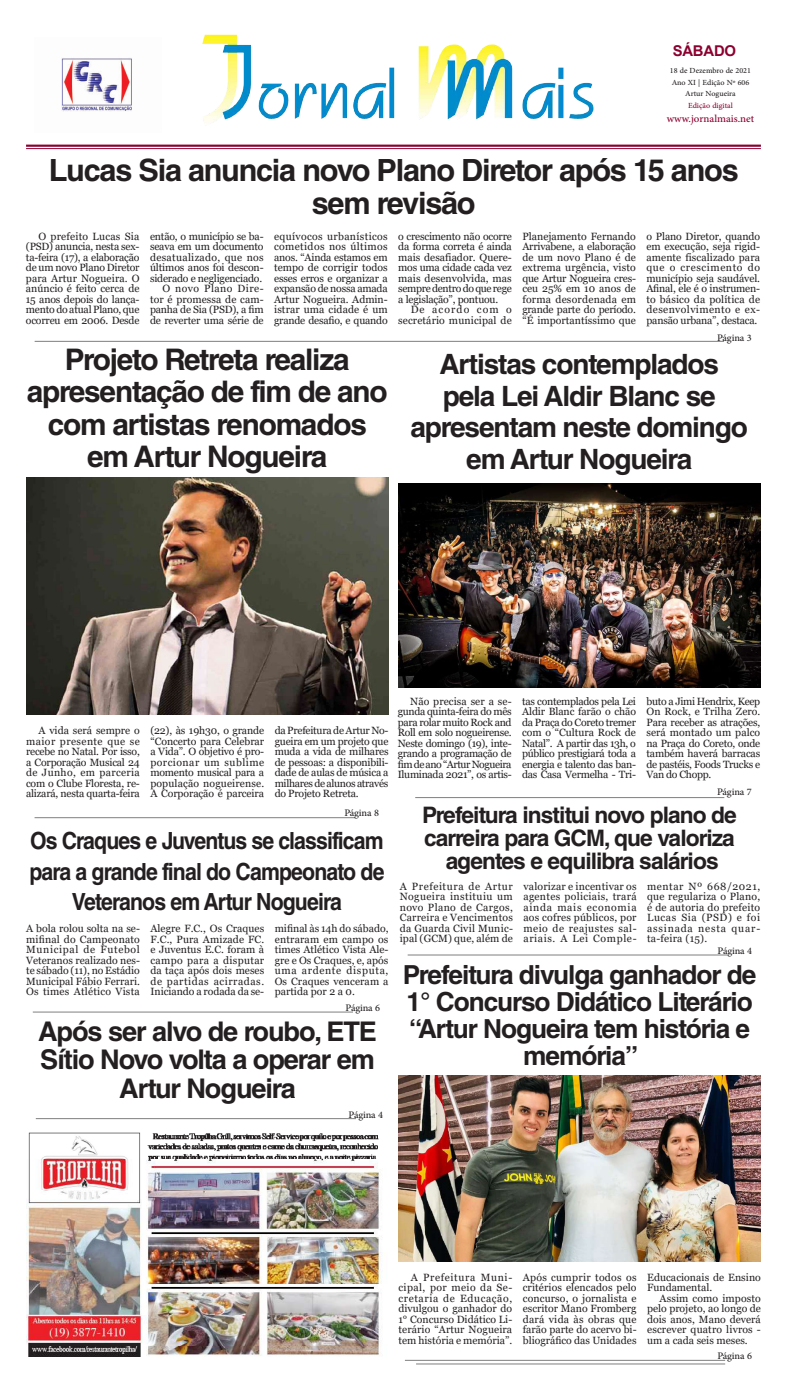
<style>
.page{position:relative;width:787px;height:1389px;background:#fff}
.page>*{position:absolute;margin:0;border:0;box-sizing:border-box;transform-origin:0 0}
.t1{font:700 30.62px/33.2px "Helvetica LT Std";letter-spacing:-.04em;color:#231f20;text-align:center}
.t2{font:700 29.75px/32.4px "Helvetica LT Std";letter-spacing:-.04em;color:#231f20;text-align:center}
.t3{font:700 28px/31.5px "Helvetica LT Std";letter-spacing:-.04em;color:#231f20;text-align:center}
.t4{font:700 27.12px/28.9px "Helvetica LT Std";letter-spacing:-.04em;color:#231f20;text-align:center}
.t5{font:700 26.25px/27.1px "Helvetica LT Std";letter-spacing:-.04em;color:#231f20;text-align:center}
.t6{font:700 23.62px/30.6px "Helvetica LT Std";letter-spacing:-.04em;color:#231f20;text-align:center;scale:.9 1}
.t7{font:700 22.75px/22.8px "Helvetica LT Std";letter-spacing:-.04em;color:#231f20;text-align:center}
.t8{font:14.88px "Adobe Arabic";color:#8b012f}
.t9{font:700 14.88px "Arial";letter-spacing:-.015em;color:#8b012f}
.t10{font:14px "Adobe Arabic";letter-spacing:-.01em;color:#231f20}
.t11{font:10.94px/11.4px "Adobe Arabic";color:#231f20;text-align:center}
.t12{font:10.94px "Adobe Arabic";color:#8b012f}
.t13{font:10.5px/10.5px "Georgia";color:#231f20;text-align:justify}
</style>
<div class="page">
<hr style="left:26px;top:145px;width:734px;height:2px;background:#8b012f">
<hr style="left:26px;top:148px;width:734px;height:1px;background:#8b012f">
<img style="left:202px;top:34px;width:392px;height:89px">
<img style="left:61px;top:58px;width:71px;height:54px">
<hr style="left:35px;top:341px;width:688px;height:1px;background:#7f7f7f">
<hr style="left:35px;top:817px;width:319px;height:1px;background:#7f7f7f">
<hr style="left:415px;top:797px;width:309px;height:1px;background:#7f7f7f">
<hr style="left:407px;top:955px;width:320px;height:1px;background:#7f7f7f">
<hr style="left:405px;top:1360px;width:319px;height:1px;background:#7f7f7f">
<hr style="left:33px;top:1012px;width:320px;height:1px;background:#7f7f7f">
<hr style="left:36px;top:1118px;width:320px;height:1px;background:#7f7f7f">
<hr style="left:416px;top:1364px;width:308px;height:1px;background:#7f7f7f">
<img style="left:26px;top:1132px;width:359px;height:224px">
<img style="left:398px;top:484px;width:362px;height:203px">
<img style="left:26px;top:477px;width:362px;height:237px">
<img style="left:398px;top:1075px;width:362px;height:186px">
<h3 class="t9" style="left:672px;top:40px;width:65px">SÁBADO</h3>
<p class="t11" style="left:669px;top:64px;width:82px">18 de Dezembro de 2021<br>Ano XI | Edição Nº 606<br>Artur Nogueira</p>
<p class="t12" style="left:687px;top:97px;width:46px">Edição digital</p>
<h3 class="t8" style="left:666px;top:108px;width:89px">www.jornalmais.net</h3>
<h1 class="t1" style="left:49px;top:153px;width:691px">Lucas Sia anuncia novo Plano Diretor após 15 anos sem revisão</h1>
<p class="t13" style="left:26px;top:231px;width:115px;text-indent:12px">O prefeito Lucas Sia (PSD) anuncia, nesta sex&shy;ta-feira (17), a elaboração de um novo Plano Diretor para Artur Nogueira. O anúncio é feito cerca de 15 anos depois do lança&shy;mento do atual Plano, que ocorreu em 2006. Desde</p>
<p class="t13" style="left:150px;top:231px;width:115px;text-align:right">então, o município se ba&shy;seava em um documento desatualizado, que nos últimos anos foi descon&shy;siderado e negligenciado.<br>O novo Plano Dire&shy;tor é promessa de cam&shy;panha de Sia (PSD), a fim de reverter uma série de</p>
<p class="t13" style="left:274px;top:231px;width:115px">equívocos urbanísticos cometidos nos últimos anos. “Ainda estamos em tempo de corrigir todos esses erros e organizar a expansão de nossa amada Artur Nogueira. Admin&shy;istrar uma cidade é um grande desafio, e quando</p>
<p class="t13" style="left:398px;top:231px;width:115px">o crescimento não ocorre da forma correta é ainda mais desafiador. Quere&shy;mos uma cidade cada vez mais desenvolvida, mas sempre dentro do que rege a legislação”, pontuou.</p>
<p class="t13" style="left:522px;top:231px;width:115px">Planejamento Fernando Arrivabene, a elaboração de um novo Plano é de extrema urgência, visto que Artur Nogueira cres&shy;ceu 25% em 10 anos de forma desordenada em grande parte do período. “É importantíssimo que</p>
<p class="t13" style="left:646px;top:231px;width:115px">o Plano Diretor, quando em execução, seja rigid&shy;amente fiscalizado para que o crescimento do município seja saudável.<br>Afinal, ele é o instrumen&shy;to básico da política de desenvolvimento e ex&shy;pansão urbana”, destaca.</p>
<h3 class="t3" style="left:410px;top:348px;width:339px">Artistas contemplados pela Lei Aldir Blanc se apresentam neste domingo em Artur Nogueira</h3>
<p class="t13" style="left:398px;top:305px;width:115px;text-align:right">De acordo com o secretário municipal de</p>
<h3 class="t10" style="left:716px;top:328px;width:36px">Página 3</h3>
<h2 class="t2" style="left:27px;top:343px;width:362px">Projeto Retreta realiza apresentação de fim de ano com artistas renomados em Artur Nogueira</h2>
<p class="t13" style="left:26px;top:725px;width:115px;text-indent:12px">A vida será sempre o maior presente que se recebe no Natal. Por isso, a Corporação Musical 24 de Junho, em parceria com o Clube Floresta, re&shy;alizará, nesta quarta-feira</p>
<p class="t13" style="left:150px;top:725px;width:115px">(22), às 19h30, o grande “Concerto para Celebrar a Vida”. O objetivo é pro&shy;porcionar um sublime momento musical para a população nogueirense.<br>A Corporação é parceira</p>
<p class="t13" style="left:274px;top:725px;width:115px">da Prefeitura de Artur No&shy;gueira em um projeto que muda a vida de milhares de pessoas: a disponibili&shy;dade de aulas de música a milhares de alunos através do Projeto Retreta.</p>
<h3 class="t10" style="left:344px;top:803px;width:36px">Página 8</h3>
<h3 class="t6" style="left:29px;top:825px;width:396px">Os Craques e Juventus se classificam para a grande final do Campeonato de<br>Veteranos em Artur Nogueira</h3>
<p class="t13" style="left:26px;top:924px;width:115px">A bola rolou solta na se&shy;mifinal do Campeonato Municipal de Futebol Veteranos realizado nes&shy;te sábado (11), no Estádio Municipal Fábio Ferrari.<br>Os times Atlético Vista</p>
<p class="t13" style="left:150px;top:924px;width:115px">Alegre F.C., Os Craques F.C., Pura Amizade FC. e Juventus E.C. foram à campo para a disputar da taça após dois meses de partidas acirradas.<br>Iniciando a rodada da se-</p>
<p class="t13" style="left:274px;top:924px;width:115px">mifinal às 14h do sábado, entraram em campo os times Atlético Vista Ale&shy;gre e Os Craques, e, após uma ardente disputa, Os Craques venceram a partida por 2 a 0.</p>
<h3 class="t10" style="left:345px;top:998px;width:36px">Página 6</h3>
<h3 class="t4" style="left:38px;top:1016px;width:340px">Após ser alvo de roubo, ETE<br>Sítio Novo volta a operar em<br>Artur Nogueira</h3>
<h3 class="t10" style="left:348px;top:1104px;width:36px">Página 4</h3>
<p class="t13" style="left:397px;top:696px;width:115px;text-indent:12px">Não precisa ser a se&shy;gunda quinta-feira do mês para rolar muito Rock and Roll em solo nogueirense.<br>Neste domingo (19), inte&shy;grando a programação de fim de ano “Artur Nogueira Iluminada 2021”, os artis-</p>
<p class="t13" style="left:522px;top:696px;width:115px">tas contemplados pela Lei Aldir Blanc farão o chão da Praça do Coreto tremer com o “Cultura Rock de Natal”. A partir das 13h, o público prestigiará toda a energia e talento das ban&shy;das Casa Vermelha - Tri-</p>
<p class="t13" style="left:646px;top:696px;width:115px">buto a Jimi Hendrix, Keep On Rock, e Trilha Zero.<br>Para receber as atrações, será montado um palco na Praça do Coreto, onde também haverá barracas de pastéis, Foods Trucks e Van do Chopp.</p>
<h3 class="t10" style="left:716px;top:782px;width:36px">Página 7</h3>
<h3 class="t7" style="left:422px;top:803px;width:316px">Prefeitura institui novo plano de carreira para GCM, que valoriza agentes e equilibra salários</h3>
<p class="t13" style="left:399px;top:881px;width:115px">A Prefeitura de Artur Nogueira instituiu um novo Plano de Cargos, Carreira e Vencimentos da Guarda Civil Munic&shy;ipal (GCM) que, além de</p>
<p class="t13" style="left:523px;top:881px;width:115px">valorizar e incentivar os agentes policiais, trará ainda mais economia aos cofres públicos, por meio de reajustes sal&shy;ariais. A Lei Comple-</p>
<p class="t13" style="left:647px;top:881px;width:115px">mentar Nº 668/2021, que regulariza o Plano, é de autoria do prefeito Lucas Sia (PSD) e foi assinada nesta quar&shy;ta-feira (15).</p>
<h3 class="t5" style="left:403px;top:961px;width:355px">Prefeitura divulga ganhador de<br>1° Concurso Didático Literário “Artur Nogueira tem história e memória”</h3>
<h3 class="t10" style="left:717px;top:941px;width:36px">Página 4</h3>
<p class="t13" style="left:398px;top:1272px;width:115px;text-indent:12px">A Prefeitura Muni&shy;cipal, por meio da Se&shy;cretaria de Educação, divulgou o ganhador do 1° Concurso Didático Li&shy;terário “Artur Nogueira tem história e memória”.</p>
<p class="t13" style="left:522px;top:1272px;width:115px">Após cumprir todos os critérios elencados pelo concurso, o jornalista e escritor Mano Fromberg dará vida às obras que farão parte do acervo bi&shy;bliográfico das Unidades</p>
<p class="t13" style="left:647px;top:1272px;width:115px">Educacionais de Ensino<br>Fundamental.</p>
<p class="t13" style="left:647px;top:1293px;width:115px;text-indent:12px">Assim como imposto pelo projeto, ao longo de dois anos, Mano deverá escrever quatro livros - um a cada seis meses.</p>
<h3 class="t10" style="left:717px;top:1346px;width:36px">Página 6</h3>
</div>
